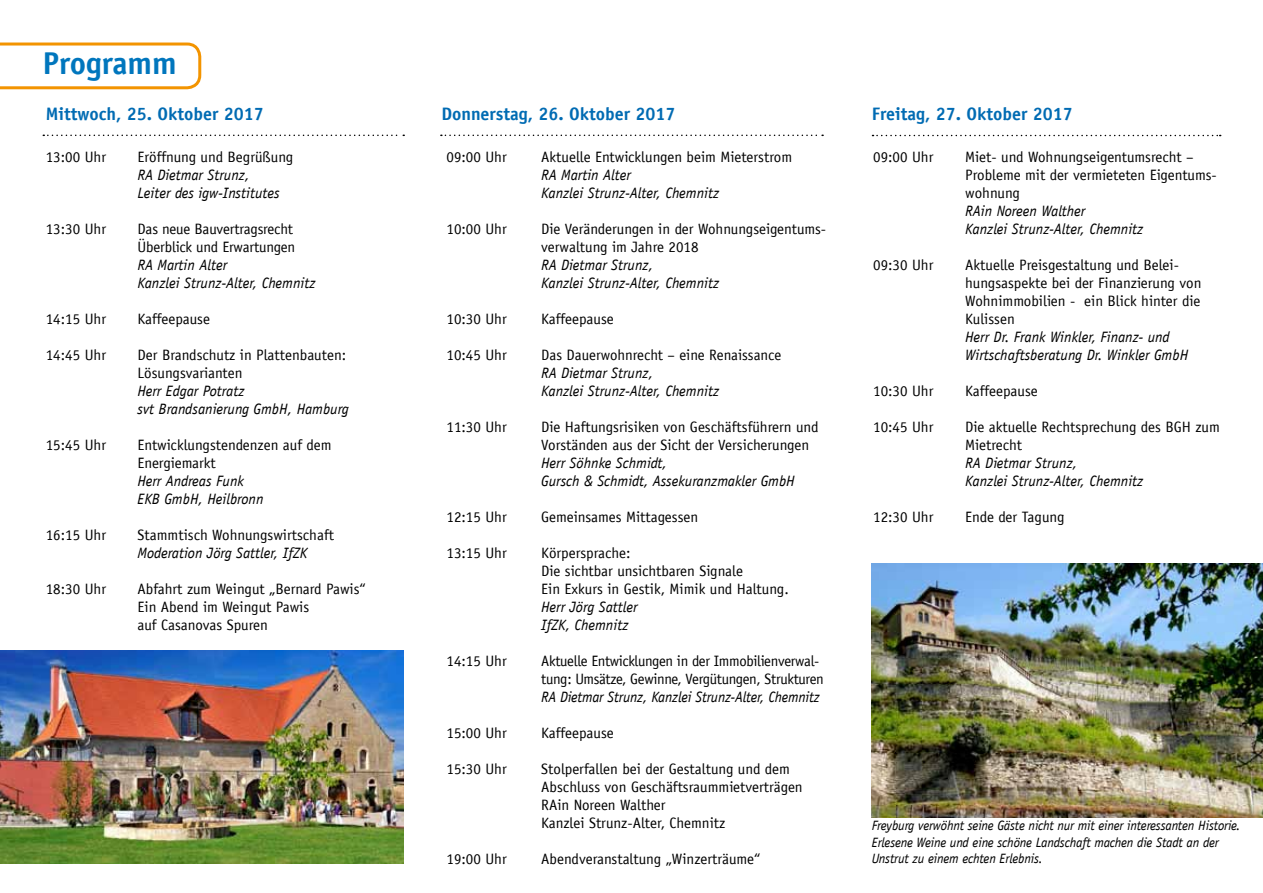
<style>
.page{position:relative;width:1263px;height:893px;background:#fff}
.page>*{position:absolute;margin:0;border:0;box-sizing:border-box;transform-origin:0 0}
.t1{font:700 31.5px "Officina Sans LT";color:#0076bd}
.t2{font:700 18px "Officina Sans LT";color:#006bb3}
.t3{font:15px/18px "Officina Sans LT";color:#000}
.t4{font:italic 15px/18px "Officina Sans LT";color:#000}
.t5{font:15px/18px "Officina Sans LT";letter-spacing:-.02em;color:#000}
.t6{font:italic 13.5px/16.2px "Officina Sans LT";letter-spacing:-.01em;color:#000}
</style>
<div class="page">
<svg style="left:0;top:43px;width:201px;height:46px"></svg>
<svg style="left:43px;top:135px;width:361px;height:1px"></svg>
<svg style="left:872px;top:135px;width:349px;height:1px"></svg>
<svg style="left:441px;top:135px;width:382px;height:1px"></svg>
<img style="left:872px;top:563px;width:391px;height:254px">
<img style="left:0;top:651px;width:404px;height:212px">
<h1 class="t1" style="left:43px;top:43px;width:135px">Programm</h1>
<p class="t2" style="left:46px;top:103px;width:220px">Mittwoch, 25. Oktober 2017</p>
<p class="t2" style="left:442px;top:103px;width:236px">Donnerstag, 26. Oktober 2017</p>
<p class="t2" style="left:872px;top:103px;width:203px">Freitag, 27. Oktober 2017</p>
<p class="t3" style="left:46px;top:148px;width:62px">13:00 Uhr</p>
<p class="t3" style="left:46px;top:220px;width:62px">13:30 Uhr</p>
<p class="t3" style="left:46px;top:310px;width:62px">14:15 Uhr</p>
<p class="t3" style="left:46px;top:346px;width:62px">14:45 Uhr</p>
<p class="t3" style="left:46px;top:436px;width:62px">15:45 Uhr</p>
<p class="t3" style="left:46px;top:526px;width:62px">16:15 Uhr</p>
<p class="t3" style="left:46px;top:580px;width:62px">18:30 Uhr</p>
<p class="t3" style="left:138px;top:148px;width:157px">Eröffnung und Begrüßung</p>
<p class="t4" style="left:138px;top:166px;width:144px">RA Dietmar Strunz,<br>Leiter des igw-Institutes</p>
<p class="t3" style="left:138px;top:220px;width:159px">Das neue Bauvertragsrecht<br>Überblick und Erwartungen</p>
<p class="t4" style="left:138px;top:256px;width:179px">RA Martin Alter<br>Kanzlei Strunz-Alter, Chemnitz</p>
<p class="t3" style="left:138px;top:310px;width:74px">Kaffeepause</p>
<p class="t3" style="left:138px;top:346px;width:210px">Der Brandschutz in Plattenbauten:<br>Lösungsvarianten</p>
<p class="t4" style="left:138px;top:382px;width:213px">Herr Edgar Potratz<br>svt Brandsanierung GmbH, Hamburg</p>
<p class="t3" style="left:138px;top:436px;width:195px">Entwicklungstendenzen auf dem<br>Energiemarkt</p>
<p class="t4" style="left:138px;top:472px;width:128px">Herr Andreas Funk<br>EKB GmbH, Heilbronn</p>
<p class="t3" style="left:138px;top:526px;width:198px">Stammtisch Wohnungswirtschaft</p>
<p class="t4" style="left:138px;top:544px;width:171px">Moderation Jörg Sattler, IfZK</p>
<p class="t3" style="left:138px;top:580px;width:230px">Abfahrt zum Weingut „Bernard Pawis“<br>Ein Abend im Weingut Pawis<br>auf Casanovas Spuren</p>
<p class="t3" style="left:446px;top:148px;width:62px">09:00 Uhr</p>
<p class="t3" style="left:446px;top:220px;width:62px">10:00 Uhr</p>
<p class="t3" style="left:446px;top:310px;width:62px">10:30 Uhr</p>
<p class="t3" style="left:446px;top:346px;width:62px">10:45 Uhr</p>
<p class="t3" style="left:446px;top:418px;width:62px">11:30 Uhr</p>
<p class="t3" style="left:446px;top:508px;width:62px">12:15 Uhr</p>
<p class="t3" style="left:446px;top:544px;width:62px">13:15 Uhr</p>
<p class="t3" style="left:446px;top:652px;width:62px">14:15 Uhr</p>
<p class="t3" style="left:446px;top:724px;width:62px">15:00 Uhr</p>
<p class="t3" style="left:446px;top:760px;width:62px">15:30 Uhr</p>
<p class="t3" style="left:446px;top:850px;width:62px">19:00 Uhr</p>
<p class="t3" style="left:541px;top:148px;width:252px">Aktuelle Entwicklungen beim Mieterstrom</p>
<p class="t4" style="left:541px;top:166px;width:179px">RA Martin Alter<br>Kanzlei Strunz-Alter, Chemnitz</p>
<p class="t3" style="left:541px;top:220px;width:286px">Die Veränderungen in der Wohnungseigentums&shy;verwaltung im Jahre 2018</p>
<p class="t4" style="left:541px;top:256px;width:179px">RA Dietmar Strunz,<br>Kanzlei Strunz-Alter, Chemnitz</p>
<p class="t3" style="left:541px;top:310px;width:74px">Kaffeepause</p>
<p class="t3" style="left:541px;top:346px;width:241px">Das Dauerwohnrecht – eine Renaissance</p>
<p class="t4" style="left:541px;top:364px;width:179px">RA Dietmar Strunz,<br>Kanzlei Strunz-Alter, Chemnitz</p>
<p class="t3" style="left:541px;top:418px;width:279px">Die Haftungsrisiken von Geschäftsführern und<br>Vorständen aus der Sicht der Versicherungen</p>
<p class="t4" style="left:541px;top:454px;width:255px">Herr Söhnke Schmidt,<br>Gursch &amp; Schmidt, Assekuranzmakler GmbH</p>
<p class="t3" style="left:541px;top:508px;width:159px">Gemeinsames Mittagessen</p>
<p class="t3" style="left:541px;top:544px;width:249px">Körpersprache:<br>Die sichtbar unsichtbaren Signale<br>Ein Exkurs in Gestik, Mimik und Haltung.</p>
<p class="t4" style="left:541px;top:598px;width:98px">Herr Jörg Sattler<br>IfZK, Chemnitz</p>
<p class="t5" style="left:541px;top:652px;width:284px">Aktuelle Entwicklungen in der Immobilienverwal&shy;tung: Umsätze, Gewinne, Vergütungen, Strukturen</p>
<p class="t4" style="left:541px;top:688px;width:280px">RA Dietmar Strunz, Kanzlei Strunz-Alter, Chemnitz</p>
<p class="t3" style="left:541px;top:724px;width:74px">Kaffeepause</p>
<p class="t3" style="left:541px;top:760px;width:263px">Stolperfallen bei der Gestaltung und dem Abschluss von Geschäftsraummietverträgen RAin Noreen Walther<br>Kanzlei Strunz-Alter, Chemnitz</p>
<p class="t3" style="left:541px;top:850px;width:220px">Abendveranstaltung „Winzerträume“</p>
<p class="t3" style="left:873px;top:148px;width:62px">09:00 Uhr</p>
<p class="t3" style="left:873px;top:256px;width:62px">09:30 Uhr</p>
<p class="t3" style="left:873px;top:382px;width:62px">10:30 Uhr</p>
<p class="t3" style="left:873px;top:418px;width:62px">10:45 Uhr</p>
<p class="t3" style="left:873px;top:508px;width:62px">12:30 Uhr</p>
<p class="t3" style="left:965px;top:148px;width:253px">Miet- und Wohnungseigentumsrecht –<br>Probleme mit der vermieteten Eigentums&shy;wohnung</p>
<p class="t4" style="left:965px;top:202px;width:179px">RAin Noreen Walther<br>Kanzlei Strunz-Alter, Chemnitz</p>
<p class="t3" style="left:965px;top:256px;width:238px">Aktuelle Preisgestaltung und Belei&shy;hungsaspekte bei der Finanzierung von<br>Wohnimmobilien - ein Blick hinter die<br>Kulissen</p>
<p class="t4" style="left:965px;top:328px;width:224px">Herr Dr. Frank Winkler, Finanz- und<br>Wirtschaftsberatung Dr. Winkler GmbH</p>
<p class="t3" style="left:965px;top:382px;width:74px">Kaffeepause</p>
<p class="t3" style="left:965px;top:418px;width:256px">Die aktuelle Rechtsprechung des BGH zum<br>Mietrecht</p>
<p class="t4" style="left:965px;top:454px;width:179px">RA Dietmar Strunz,<br>Kanzlei Strunz-Alter, Chemnitz</p>
<p class="t3" style="left:965px;top:508px;width:101px">Ende der Tagung</p>
<p class="t6" style="left:872px;top:818px;width:370px">Freyburg verwöhnt seine Gäste nicht nur mit einer interessanten Historie.<br>Erlesene Weine und eine schöne Landschaft machen die Stadt an der<br>Unstrut zu einem echten Erlebnis.</p>
</div>
